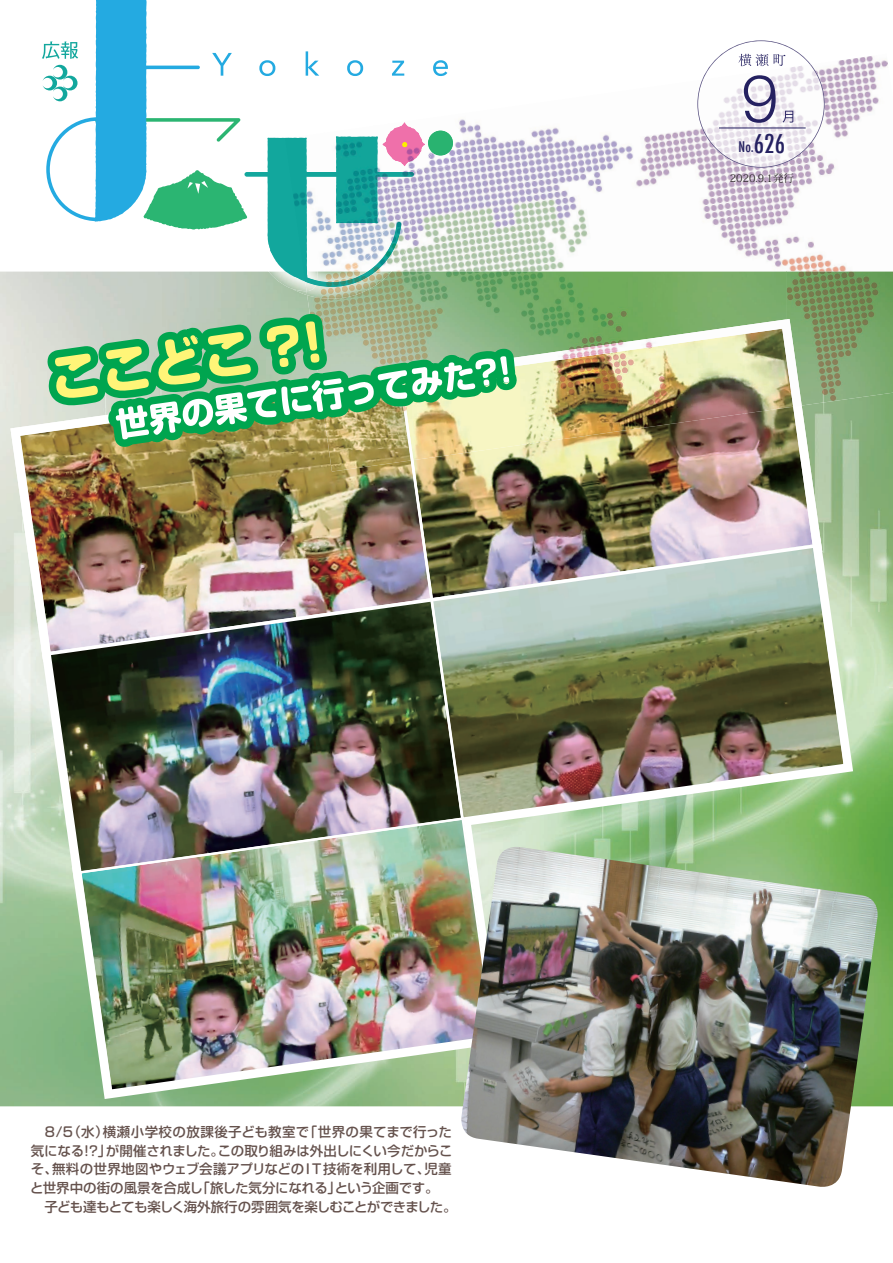
<style>
.page{position:relative;width:893px;height:1263px;background:#fff}
.page>*{position:absolute;margin:0;border:0;box-sizing:border-box;transform-origin:0 0}
.t1{font:300 66px "Helvetica Neue";color:#252161}
.t2{font:500 condensed 25.2px "Futura";color:#252161}
.t3{font:500 condensed 14.4px "Futura";color:#252161}
.t4{font:500 13.5px/18.9px "Soft Go Std";letter-spacing:-.015em;color:#65524d}
.t5{font:500 13.5px "Soft Go Std";letter-spacing:-.045em;color:#65524d}
.t6{font:500 13.5px "Soft Go Std";letter-spacing:.03em;color:#65524d}
.t7{font:500 13.5px "Soft Go Std";letter-spacing:.015em;color:#65524d}
.t8{font:500 13.5px "Soft Go Std";letter-spacing:-.055em;color:#65524d}
.t9{font:10.5px "Koz Min Pro";color:#231f20}
.s1{font-size:14.4px}
</style>
<div class="page">
<img style="left:0;top:272px;width:893px;height:834px">
<svg style="left:10px;top:373px;width:28px;height:288px;background:#e2e7dd"></svg>
<svg style="left:33px;top:654px;width:30px;height:235px;background:#cedfca"></svg>
<svg style="left:510px;top:530px;width:351px;height:305px;background:#a8ce9a"></svg>
<svg style="left:63px;top:821px;width:447px;height:286px;background:#94be8f"></svg>
<img style="left:18px;top:380px;width:29px;height:274px">
<img style="left:526px;top:405px;width:289px;height:139px">
<img style="left:47px;top:611px;width:382px;height:264px">
<img style="left:429px;top:544px;width:418px;height:277px">
<img style="left:78px;top:816px;width:418px;height:277px">
<img style="left:459px;top:847px;width:421px;height:340px">
<img style="left:526px;top:127px;width:212px;height:145px">
<img style="left:808px;top:56px;width:85px;height:216px">
<img style="left:738px;top:168px;width:70px;height:104px">
<img style="left:581px;top:248px;width:173px;height:24px">
<img style="left:787px;top:272px;width:106px;height:133px">
<img style="left:526px;top:272px;width:261px;height:47px">
<img style="left:526px;top:319px;width:276px;height:141px">
<img style="left:526px;top:326px;width:269px;height:134px">
<img style="left:697px;top:64px;width:128px;height:104px">
<svg style="left:702px;top:40px;width:109px;height:40px"></svg>
<svg style="left:782px;top:111px;width:11px;height:12px"></svg>
<hr style="left:719px;top:128px;width:87px;height:1px;background:#252161">
<img style="left:38px;top:0;width:488px;height:611px">
<h1 class="t1" style="left:742px;top:45px;width:38px">9</h1>
<h2 class="t2" style="left:751px;top:127px;width:36px"><span class="s1">.</span>626</h2>
<p class="t3" style="left:739px;top:138px;width:14px">No</p>
<p class="t9" style="left:730px;top:171px;width:66px">2020.9.1発行</p>
<p class="t4" style="left:67px;top:1121px;width:43px">（水）</p>
<p class="t6" style="left:103px;top:1122px;width:208px">横瀬小学校の放課後子ども教室で</p>
<p class="t7" style="left:304px;top:1122px;width:150px">「世界の果てまで行った</p>
<p class="t4" style="left:31px;top:1121px;width:44px">　８/5</p>
<p class="t5" style="left:218px;top:1141px;width:236px">この取り組みは外出しにくい今だからこ</p>
<p class="t4" style="left:31px;top:1140px;width:55px">気になる</p>
<p class="t4" style="left:106px;top:1140px;width:120px">が開催されました。</p>
<p class="t4" style="left:80px;top:1140px;width:33px">！？」</p>
<p class="t4" style="left:52px;top:1159px;width:380px">無料の世界地図やウェブ会議アプリなどのI T技術を利用して、</p>
<p class="t4" style="left:424px;top:1159px;width:29px">児童</p>
<p class="t4" style="left:31px;top:1159px;width:29px">そ、</p>
<p class="t8" style="left:335px;top:1178px;width:105px">という企画です。</p>
<p class="t4" style="left:30px;top:1178px;width:428px">と世界中の街の風景を合成し<br>　子ども達もとても楽しく海外旅行の雰囲気を楽しむことができました。</p>
<p class="t4" style="left:197px;top:1178px;width:146px">「旅した気分になれる」</p>
</div>
